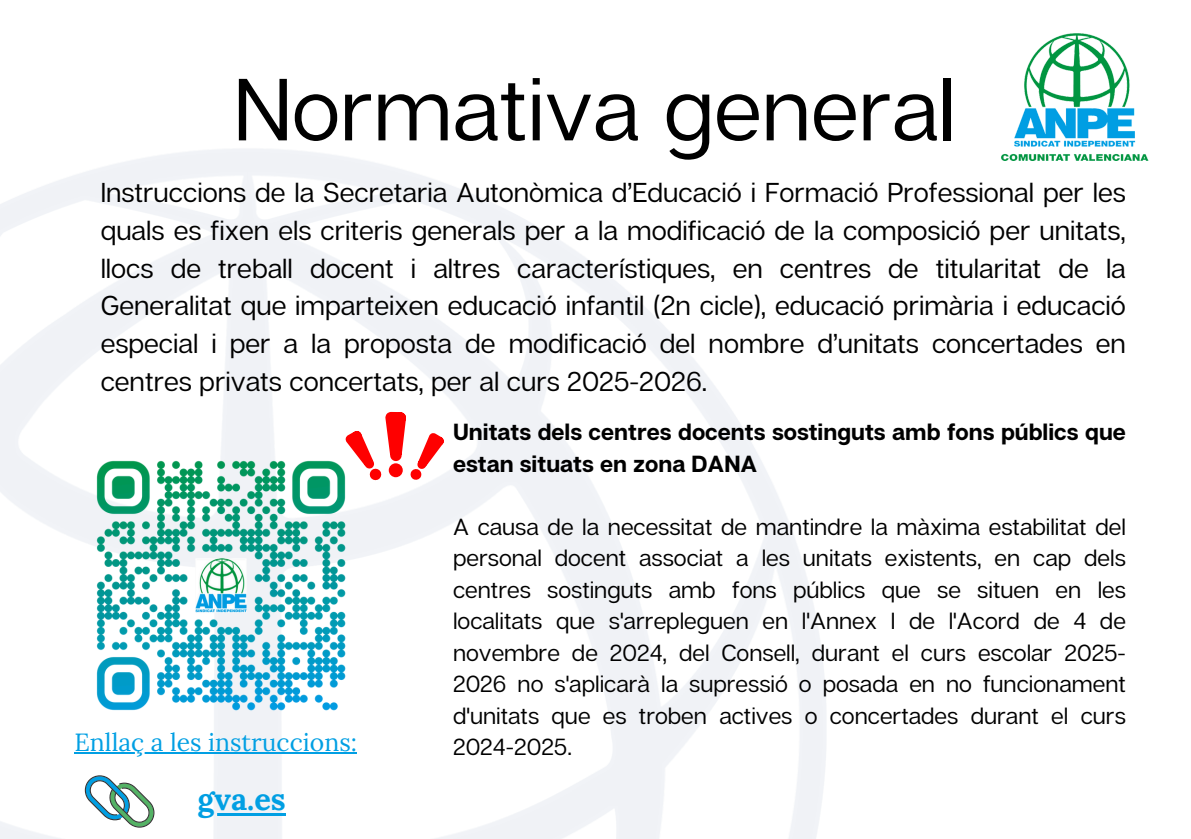
<style>
.page{position:relative;width:1191px;height:839px;background:#fff}
.page>*{position:absolute;margin:0;border:0;box-sizing:border-box;transform-origin:0 0}
.t1{font:87.8px "Articulat CF";color:#000}
.t2{font:700 30.8px "Lora";color:#019fe3}
.t3{font:27.2px/37.8px "Articulat CF";color:#000;text-align:justify}
.t4{font:24.8px "Lora";color:#019fe3}
.t5{font:23.2px/31.4px "Articulat CF";color:#000;text-align:justify}
.t6{font:700 23.2px/31.4px "Articulat CF";color:#000}
</style>
<div class="page">
<img style="left:1001px;top:33px;width:147px;height:127px">
<img style="left:0;top:149px;width:826px;height:689px">
<svg style="left:85px;top:775px;width:69px;height:52px"></svg>
<svg style="left:345px;top:412px;width:99px;height:69px"></svg>
<hr style="left:75px;top:752px;width:282px;height:1px;background:#019fe3">
<hr style="left:197px;top:812px;width:89px;height:3px;background:#019fe3">
<img style="left:82px;top:447px;width:278px;height:277px">
<h1 class="t1" style="left:234px;top:54px;width:724px">Normativa general</h1>
<p class="t3" style="left:101px;top:173px;width:1027px">Instruccions de la Secretaria Autonòmica d’Educació i Formació Professional per les quals es fixen els criteris generals per a la modificació de la composició per unitats, llocs de treball docent i altres característiques, en centres de titularitat de la Generalitat que imparteixen educació infantil (2n cicle), educació primària i educació especial i per a la proposta de modificació del nombre d’unitats concertades en centres privats concertats, per al curs 2025-2026.</p>
<p class="t4" style="left:75px;top:725px;width:284px">Enllaç a les instruccions:</p>
<p class="t2" style="left:197px;top:778px;width:90px">gva.es</p>
<p class="t6" style="left:453px;top:416px;width:674px">Unitats dels centres docents sostinguts amb fons públics que estan situats en zona DANA</p>
<h3 class="t5" style="left:453px;top:510px;width:674px">A causa de la necessitat de mantindre la màxima estabilitat del personal docent associat a les unitats existents, en cap dels centres sostinguts amb fons públics que se situen en les localitats que s'arrepleguen en l'Annex I de l'Acord de 4 de novembre de 2024, del Consell, durant el curs escolar 2025- 2026 no s'aplicarà la supressió o posada en no funcionament d'unitats que es troben actives o concertades durant el curs 2024-2025.</h3>
</div>
